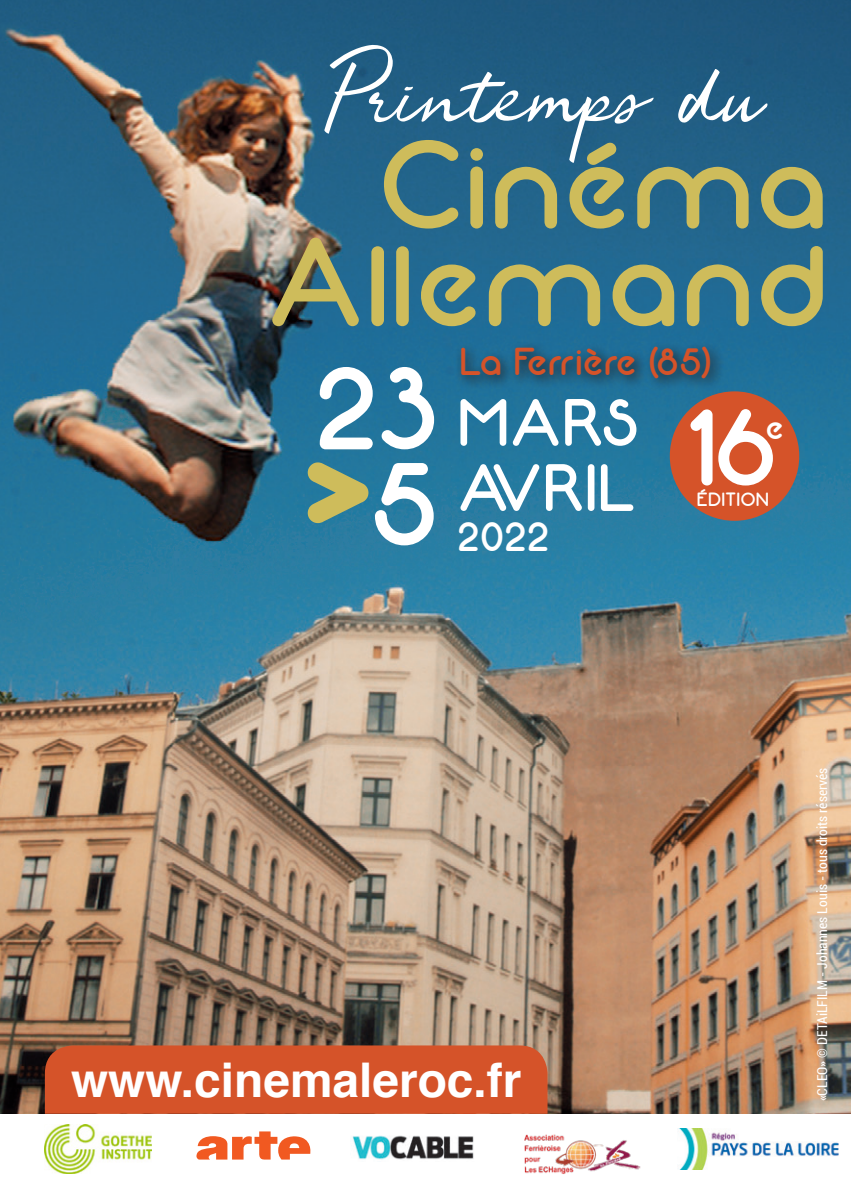
<style>
.page{position:relative;width:851px;height:1191px;background:#fff}
.page>*{position:absolute;margin:0;border:0;box-sizing:border-box;transform-origin:0 0}
.t1{font:207px "Neon 80 s";color:#cebc5b}
.t2{font:126.4px "Neon 80 s";color:#cebc5b}
.t3{font:120.4px "Neon 80 s";color:#fff}
.t4{font:111.8px "Neon 80 s";color:#fff}
.t5{font:76.4px "Jelytta";color:#fff}
.t6{font:66.8px "Neon 80 s";color:#fff}
.t7{font:700 47.8px "Helvetica";color:#fff}
.t8{font:42.2px "Neon 80 s";color:#fff}
.t9{font:39px "Neon 80 s";color:#d55329}
.t10{font:34.4px "Neon 80 s";color:#fff}
.t11{font:19.2px "Neon 80 s";letter-spacing:.005em;color:#fff}
.t12{font:condensed 13.6px "Roboto";color:#fff}
</style>
<div class="page">
<img style="left:0;top:0;width:850px;height:1113px">
<img style="left:678px;top:1128px;width:160px;height:41px">
<img style="left:524px;top:1134px;width:117px;height:40px">
<svg style="left:196px;top:1131px;width:115px;height:28px"></svg>
<img style="left:45px;top:1124px;width:106px;height:49px">
<img style="left:351px;top:1135px;width:123px;height:25px">
<div style="left:453px;top:341px;width:271px;height:51px;background:#231f20;opacity:.9"></div>
<div style="left:669px;top:391px;width:130px;height:130px;background:#d55329;border-radius:50%"></div>
<div style="left:45px;top:1045px;width:502px;height:68px;background:#d55329"></div>
<p class="t5" style="left:320px;top:53px;width:443px">Printemps du</p>
<p class="t2" style="left:378px;top:115px;width:453px">Cinéma</p>
<p class="t2" style="left:266px;top:213px;width:564px">Allemand</p>
<p class="t3" style="left:314px;top:341px;width:127px">23</p>
<p class="t1" style="left:297px;top:378px;width:82px">&gt;</p>
<p class="t3" style="left:369px;top:437px;width:72px">5</p>
<p class="t9" style="left:459px;top:340px;width:254px">La Ferrière (85)</p>
<p class="t4" style="left:685px;top:385px;width:95px">16</p>
<p class="t6" style="left:457px;top:386px;width:184px">MARS</p>
<p class="t10" style="left:765px;top:408px;width:20px">e</p>
<p class="t6" style="left:457px;top:451px;width:181px">AVRIL</p>
<p class="t11" style="left:696px;top:488px;width:74px">ÉDITION</p>
<p class="t8" style="left:457px;top:513px;width:94px">2022</p>
<p class="t7" style="left:71px;top:1041px;width:452px">www.cinemaleroc.fr</p>
<p class="t12" style="left:812px;top:1101px;width:335px;rotate:-90deg">«CLEO» © DETAiLFILM - Johannes Louis - tous droits réservés</p>
</div>
